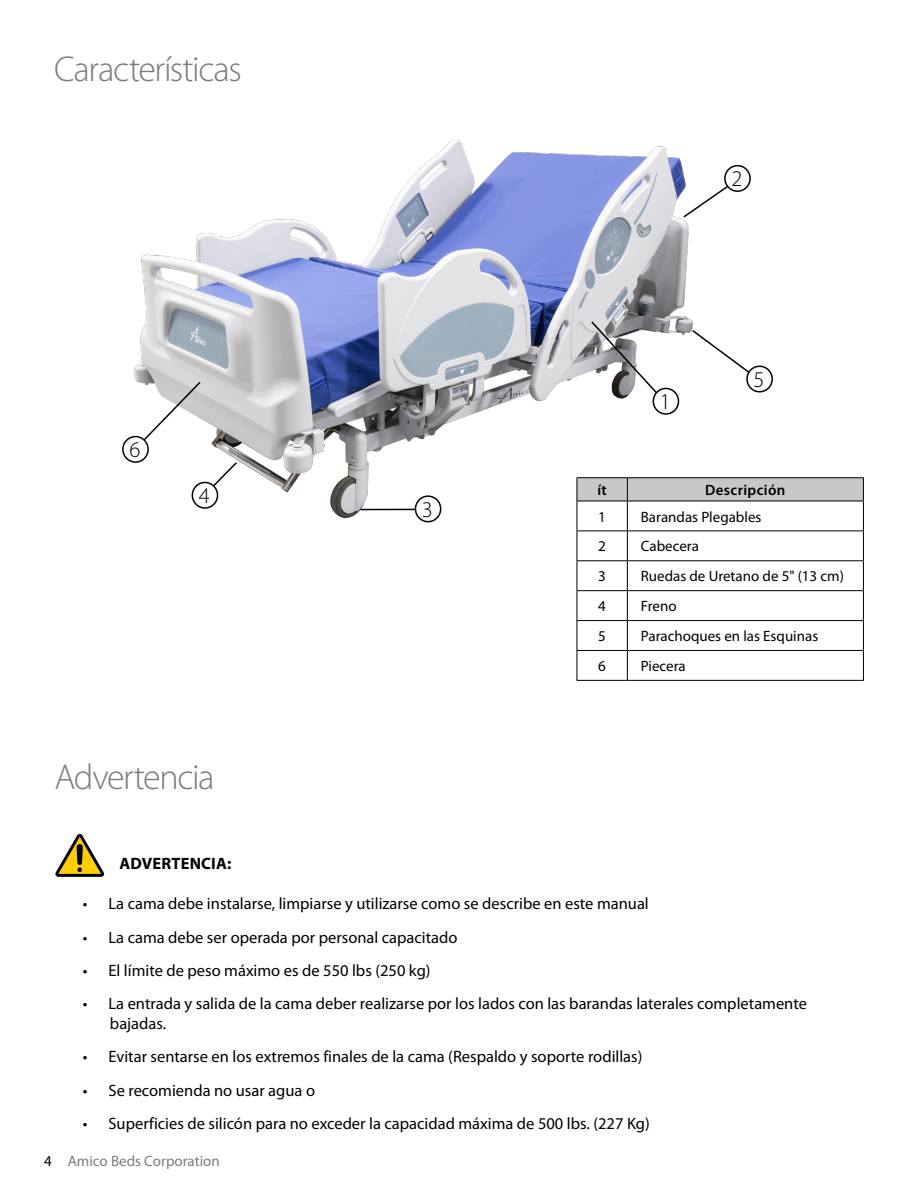
<style>
.page{position:relative;width:918px;height:1188px;background:#fff}
.page>*{position:absolute;margin:0;border:0;box-sizing:border-box;transform-origin:0 0}
.inner_subhead{font:300 36px "Myriad Pro";letter-spacing:-.035em;color:#7b7c7f}
.t1{font:300 22.5px "Myriad Pro";color:#000}
.t2{font:16.5px/19.8px "Myriad Pro";color:#000}
.bold_subhead{font:700 16.5px "Myriad Pro";letter-spacing:.01em;color:#000}
.table_body_text{font:15px "Myriad Pro";color:#000}
.t3{font:15px "Myriad Pro";color:#7b7c7f}
.table_headers{font:600 15px "Myriad Pro";letter-spacing:.025em;color:#000}
.s1{color:#000}
</style>
<div class="page">
<svg style="left:711px;top:343px;width:42px;height:33px"></svg>
<hr style="left:627px;top:501px;width:1px;height:30px;background:#000">
<hr style="left:863px;top:501px;width:1px;height:30px;background:#000">
<hr style="left:577px;top:531px;width:50px;height:1px;background:#000">
<hr style="left:627px;top:531px;width:237px;height:1px;background:#000">
<hr style="left:577px;top:560px;width:50px;height:1px;background:#000">
<hr style="left:627px;top:560px;width:237px;height:1px;background:#000">
<hr style="left:577px;top:590px;width:50px;height:1px;background:#000">
<hr style="left:627px;top:590px;width:237px;height:1px;background:#000">
<hr style="left:577px;top:620px;width:50px;height:1px;background:#000">
<hr style="left:627px;top:620px;width:237px;height:1px;background:#000">
<hr style="left:577px;top:650px;width:50px;height:1px;background:#000">
<hr style="left:627px;top:650px;width:237px;height:1px;background:#000">
<svg style="left:627px;top:531px;width:1px;height:149px"></svg>
<hr style="left:577px;top:680px;width:50px;height:1px;background:#000">
<hr style="left:627px;top:680px;width:237px;height:1px;background:#000">
<hr style="left:577px;top:501px;width:1px;height:30px;background:#000">
<svg style="left:577px;top:531px;width:1px;height:149px"></svg>
<svg style="left:863px;top:531px;width:1px;height:149px"></svg>
<hr style="left:627px;top:477px;width:237px;height:1px;background:#000">
<svg style="left:711px;top:478px;width:153px;height:23px;background:#bfc0c2"></svg>
<hr style="left:627px;top:501px;width:237px;height:1px;background:#000">
<img style="left:125px;top:138px;width:586px;height:381px">
<svg style="left:590px;top:320px;width:82px;height:90px"></svg>
<svg style="left:682px;top:183px;width:49px;height:36px"></svg>
<hr style="left:360px;top:509px;width:56px;height:1px;background:#000">
<svg style="left:208px;top:461px;width:31px;height:31px"></svg>
<svg style="left:138px;top:380px;width:64px;height:66px"></svg>
<div style="left:653px;top:388px;width:26px;height:26px;background:#fff;border-radius:50%"></div>
<div style="left:653px;top:388px;width:26px;height:27px;border:2px solid #000;border-radius:50%"></div>
<div style="left:415px;top:496px;width:26px;height:26px;background:#fff;border-radius:50%"></div>
<div style="left:415px;top:495px;width:26px;height:27px;border:2px solid #000;border-radius:50%"></div>
<div style="left:192px;top:482px;width:26px;height:26px;background:#fff;border-radius:50%"></div>
<div style="left:192px;top:482px;width:26px;height:27px;border:2px solid #000;border-radius:50%"></div>
<div style="left:123px;top:437px;width:25px;height:25px;background:#fff;border-radius:50%"></div>
<div style="left:122px;top:436px;width:27px;height:27px;border:2px solid #000;border-radius:50%"></div>
<div style="left:747px;top:366px;width:25px;height:26px;background:#fff;border-radius:50%"></div>
<div style="left:746px;top:366px;width:27px;height:27px;border:2px solid #000;border-radius:50%"></div>
<div style="left:725px;top:166px;width:25px;height:25px;background:#fff;border-radius:50%"></div>
<div style="left:724px;top:165px;width:27px;height:27px;border:2px solid #000;border-radius:50%"></div>
<svg style="left:55px;top:834px;width:49px;height:43px"></svg>
<p class="inner_subhead" style="left:54px;top:47px;width:189px">Características</p>
<p class="t1" style="left:129px;top:436px;width:12px">6</p>
<p class="t1" style="left:199px;top:482px;width:12px">4</p>
<p class="inner_subhead" style="left:54px;top:755px;width:162px">Advertencia</p>
<p class="t1" style="left:422px;top:496px;width:12px">3</p>
<p class="t1" style="left:731px;top:165px;width:12px">2</p>
<p class="t1" style="left:660px;top:388px;width:12px">1</p>
<p class="t1" style="left:754px;top:366px;width:12px">5</p>
<p class="table_headers" style="left:597px;top:480px;width:11px">ít</p>
<p class="table_headers" style="left:705px;top:480px;width:82px">Descripción</p>
<p class="table_body_text" style="left:598px;top:507px;width:9px">1</p>
<p class="table_body_text" style="left:641px;top:507px;width:122px">Barandas Plegables</p>
<p class="table_body_text" style="left:598px;top:537px;width:9px">2</p>
<p class="table_body_text" style="left:641px;top:537px;width:60px">Cabecera</p>
<p class="table_body_text" style="left:598px;top:567px;width:9px">3</p>
<p class="table_body_text" style="left:641px;top:567px;width:205px">Ruedas de Uretano de 5" (13 cm)</p>
<p class="table_body_text" style="left:598px;top:597px;width:9px">4</p>
<p class="table_body_text" style="left:641px;top:597px;width:37px">Freno</p>
<p class="table_body_text" style="left:598px;top:627px;width:9px">5</p>
<p class="table_body_text" style="left:641px;top:627px;width:179px">Parachoques en las Esquinas</p>
<p class="table_body_text" style="left:598px;top:657px;width:9px">6</p>
<p class="table_body_text" style="left:641px;top:657px;width:46px">Piecera</p>
<p class="bold_subhead" style="left:119px;top:853px;width:113px">ADVERTENCIA:</p>
<p class="t2" style="left:83px;top:894px;width:567px">• La cama debe instalarse, limpiarse y utilizarse como se describe en este manual</p>
<p class="t2" style="left:83px;top:927px;width:376px">• La cama debe ser operada por personal capacitado</p>
<p class="t2" style="left:83px;top:960px;width:349px">• El límite de peso máximo es de 550 lbs (250 kg)</p>
<p class="t2" style="left:110px;top:994px;width:699px;text-indent:-27px">• La entrada y salida de la cama deber realizarse por los lados con las barandas laterales completamente bajadas.</p>
<p class="t2" style="left:83px;top:1047px;width:561px">• Evitar sentarse en los extremos finales de la cama (Respaldo y soporte rodillas)</p>
<p class="t2" style="left:83px;top:1080px;width:234px">• Se recomienda no usar agua o</p>
<p class="t2" style="left:83px;top:1113px;width:568px">• Superficies de silicón para no exceder la capacidad máxima de 500 lbs. (227 Kg)</p>
<p class="t3" style="left:44px;top:1152px;width:177px"><span class="s1">4</span> Amico Beds Corporation</p>
</div>
